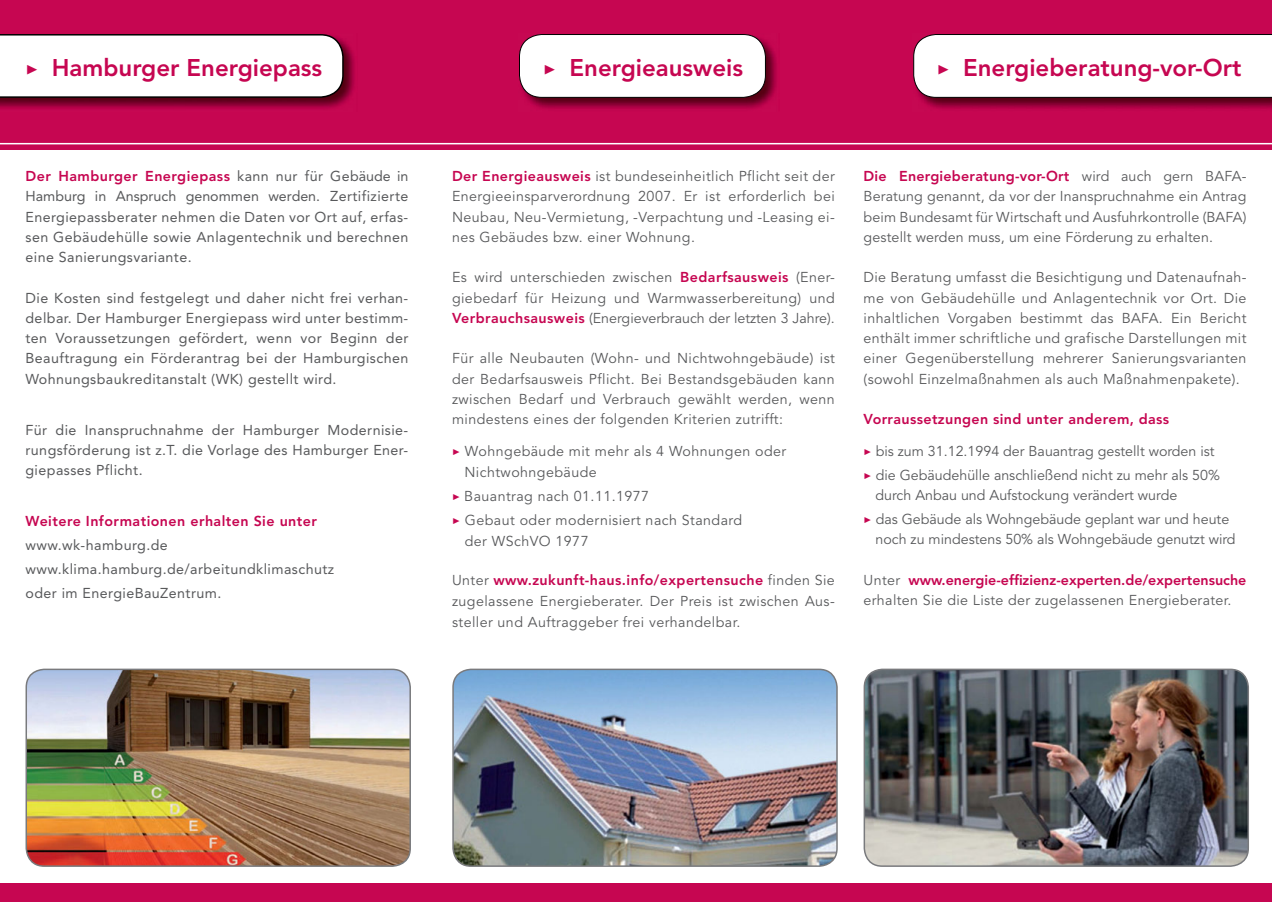
<style>
.page{position:relative;width:1272px;height:902px;background:#fff}
.page>*{position:absolute;margin:0;border:0;box-sizing:border-box;transform-origin:0 0}
.t1{font:800 24px "Avenir";color:#c60651}
.t2{font:14.25px/20.2px "Avenir";letter-spacing:.025em;color:#58595b;text-align:justify}
.t3{font:14.25px/20.2px "Avenir";letter-spacing:.03em;color:#58595b;text-align:justify}
.t4{font:14.25px/24px "Avenir";color:#58595b}
.t5{font:800 14.25px "Avenir";letter-spacing:.025em;color:#c60651}
.s1{font-family:"Unit OT";font-weight:400}
.s2{font-weight:800;color:#c60651}
.s3{font-family:"Unit OT";font-size:15px;color:#c60651}
</style>
<div class="page">
<div style="left:0;top:0;width:1271px;height:150px;background:#c60651"></div>
<hr style="left:0;top:143px;width:1271px;height:1px;background:#fff">
<img style="left:866px;top:669px;width:382px;height:197px">
<div style="left:863px;top:668px;width:385px;height:198px;border:2px solid #797a7d;border-radius:18px"></div>
<img style="left:26px;top:671px;width:384px;height:195px">
<div style="left:26px;top:668px;width:385px;height:198px;border:2px solid #797a7d;border-radius:18px"></div>
<img style="left:453px;top:669px;width:384px;height:197px">
<div style="left:452px;top:668px;width:385px;height:198px;border:2px solid #797a7d;border-radius:18px"></div>
<img style="left:0;top:41px;width:355px;height:68px">
<svg style="left:0;top:34px;width:344px;height:64px;background:#f0eeef"></svg>
<div style="left:913px;top:34px;width:358px;height:64px;background:#fff"></div>
<img style="left:519px;top:34px;width:258px;height:75px">
<div style="left:519px;top:35px;width:246px;height:62px;background:#fff;border-radius:22px"></div>
<div style="left:519px;top:34px;width:247px;height:64px;border:1px solid #000;border-radius:22px"></div>
<div style="left:0;top:883px;width:1271px;height:18px;background:#c60651"></div>
<h1 class="t1" style="left:26px;top:54px;width:298px"><span class="s1">▸</span> Hamburger Energiepass</h1>
<h1 class="t1" style="left:543px;top:54px;width:201px"><span class="s1">▸</span> Energieausweis</h1>
<h1 class="t1" style="left:936px;top:54px;width:306px"><span class="s1">▸</span> Energieberatung-vor-Ort</h1>
<p class="t3" style="left:26px;top:166px;width:384px"><span class="s2">Der Hamburger Energiepass</span> kann nur für Gebäude in Hamburg in Anspruch genommen werden. Zertifizierte Energiepassberater nehmen die Daten vor Ort auf, erfas&shy;sen Gebäudehülle sowie Anlagentechnik und berechnen eine Sanierungsvariante.</p>
<p class="t3" style="left:26px;top:287px;width:384px">Die Kosten sind festgelegt und daher nicht frei verhan&shy;delbar. Der Hamburger Energiepass wird unter bestimm&shy;ten Voraussetzungen gefördert, wenn vor Beginn der Beauftragung ein Förderantrag bei der Hamburgischen Wohnungsbaukreditanstalt (WK) gestellt wird.</p>
<p class="t3" style="left:26px;top:419px;width:384px">Für die Inanspruchnahme der Hamburger Modernisie&shy;rungsförderung ist z.T. die Vorlage des Hamburger Ener&shy;giepasses Pflicht.</p>
<p class="t5" style="left:26px;top:513px;width:293px">Weitere Informationen erhalten Sie unter</p>
<p class="t3" style="left:26px;top:533px;width:310px;line-height:24px;text-align:left">www.wk-hamburg.de www.klima.hamburg.de/arbeitundklimaschutz oder im EnergieBauZentrum.</p>
<p class="t2" style="left:452px;top:166px;width:384px"><span class="s2">Der Energieausweis</span> ist bundeseinheitlich Pflicht seit der Energieeinsparverordnung 2007. Er ist erforderlich bei Neubau, Neu-Vermietung, -Verpachtung und -Leasing ei&shy;nes Gebäudes bzw. einer Wohnung.</p>
<p class="t2" style="left:452px;top:268px;width:384px">Es wird unterschieden zwischen <span class="s2">Bedarfsausweis</span> (Ener&shy;giebedarf für Heizung und Warmwasserbereitung) und <span class="s2">Verbrauchsausweis</span> (Energieverbrauch der letzten 3 Jahre).</p>
<p class="t2" style="left:452px;top:349px;width:384px">Für alle Neubauten (Wohn- und Nichtwohngebäude) ist der Bedarfsausweis Pflicht. Bei Bestandsgebäuden kann zwischen Bedarf und Verbrauch gewählt werden, wenn mindestens eines der folgenden Kriterien zutrifft:</p>
<p class="t2" style="left:464px;top:440px;width:323px;line-height:21px;text-indent:-12px"><span class="s3">▸</span> Wohngebäude mit mehr als 4 Wohnungen oder<br>Nichtwohngebäude</p>
<p class="t2" style="left:452px;top:484px;width:292px;line-height:24px"><span class="s3">▸</span> Bauantrag nach 01.11.1977<br><span class="s3">▸</span> Gebaut oder modernisiert nach Standard</p>
<p class="t2" style="left:465px;top:531px;width:125px">der WSchVO 1977</p>
<p class="t2" style="left:452px;top:569px;width:384px;line-height:21px">Unter <span class="s2">www.zukunft-haus.info/expertensuche</span> finden Sie zugelassene Energieberater. Der Preis ist zwischen Aus&shy;steller und Auftraggeber frei verhandelbar.</p>
<p class="t2" style="left:863px;top:166px;width:384px"><span class="s2">Die Energieberatung-vor-Ort</span> wird auch gern BAFA-Beratung genannt, da vor der Inanspruchnahme ein Antrag beim Bundesamt für Wirtschaft und Ausfuhrkontrolle (BAFA) gestellt werden muss, um eine Förderung zu erhalten.</p>
<p class="t2" style="left:863px;top:268px;width:384px">Die Beratung umfasst die Besichtigung und Datenaufnah&shy;me von Gebäudehülle und Anlagentechnik vor Ort. Die inhaltlichen Vorgaben bestimmt das BAFA. Ein Bericht enthält immer schriftliche und grafische Darstellungen mit einer Gegenüberstellung mehrerer Sanierungsvarianten (sowohl Einzelmaßnahmen als auch Maßnahmenpakete).</p>
<p class="t5" style="left:863px;top:411px;width:307px">Vorraussetzungen sind unter anderem, dass</p>
<p class="t4" style="left:863px;top:439px;width:358px"><span class="s3">▸</span> bis zum 31.12.1994 der Bauantrag gestellt worden ist <span class="s3">▸</span> die Gebäudehülle anschließend nicht zu mehr als 50%</p>
<p class="t4" style="left:863px;top:483px;width:367px;text-indent:12px">durch Anbau und Aufstockung verändert wurde<br><span class="s3">▸</span> das Gebäude als Wohngebäude geplant war und heute</p>
<p class="t4" style="left:875px;top:527px;width:361px">noch zu mindestens 50% als Wohngebäude genutzt wird</p>
<p class="t2" style="left:863px;top:570px;width:384px">Unter <span class="s2">www.energie-effizienz-experten.de/expertensuche </span>erhalten Sie die Liste der zugelassenen Energieberater.</p>
</div>
